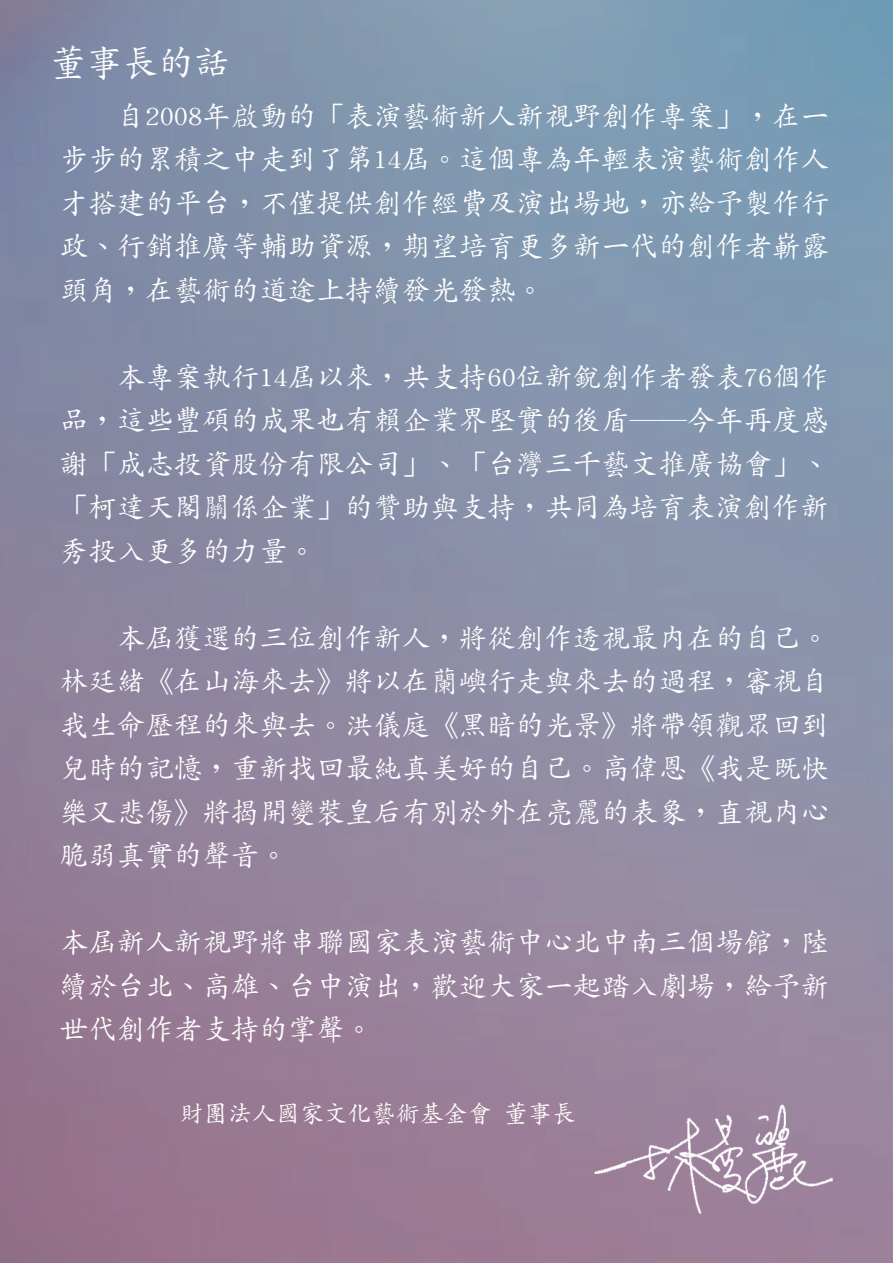
<style>
.page{position:relative;width:893px;height:1263px;background:#fff}
.page>*{position:absolute;margin:0;border:0;box-sizing:border-box;transform-origin:0 0}
.t1{font:36px "AR PL New Kai";color:#fff}
.t2{font:28.5px/43.5px "AR PL New Kai";color:#fff;text-align:justify}
.t3{font:24px "AR PL New Kai";color:#fff}
</style>
<div class="page">
<img style="left:0;top:0;width:893px;height:1263px">
<img style="left:584px;top:1090px;width:259px;height:138px">
<p class="t1" style="left:50px;top:43px;width:181px">董事長的話</p>
<p class="t2" style="left:60px;top:95px;width:771px;text-indent:57px">自2008年啟動的「表演藝術新人新視野創作專案」，在一步步的累積之中走到了第14屆。這個專為年輕表演藝術創作人才搭建的平台，不僅提供創作經費及演出場地，亦給予製作行政、行銷推廣等輔助資源，期望培育更多新一代的創作者嶄露頭角，在藝術的道途上持續發光發熱。</p>
<p class="t2" style="left:60px;top:356px;width:771px;text-indent:57px">本專案執行14屆以來，共支持60位新銳創作者發表76個作品，這些豐碩的成果也有賴企業界堅實的後盾──今年再度感謝「成志投資股份有限公司」、「台灣三千藝文推廣協會」、「柯達天閣關係企業」的贊助與支持，共同為培育表演創作新秀投入更多的力量。</p>
<p class="t2" style="left:60px;top:617px;width:771px;text-indent:57px">本屆獲選的三位創作新人，將從創作透視最內在的自己。林廷緒《在山海來去》將以在蘭嶼行走與來去的過程，審視自我生命歷程的來與去。洪儀庭《黑暗的光景》將帶領觀眾回到兒時的記憶，重新找回最純真美好的自己。高偉恩《我是既快樂又悲傷》將揭開變裝皇后有別於外在亮麗的表象，直視內心脆弱真實的聲音。</p>
<p class="t2" style="left:60px;top:921px;width:771px">本屆新人新視野將串聯國家表演藝術中心北中南三個場館，陸續於台北、高雄、台中演出，歡迎大家一起踏入劇場，給予新世代創作者支持的掌聲。</p>
<p class="t3" style="left:180px;top:1101px;width:397px">財團法人國家文化藝術基金會 董事長</p>
</div>
